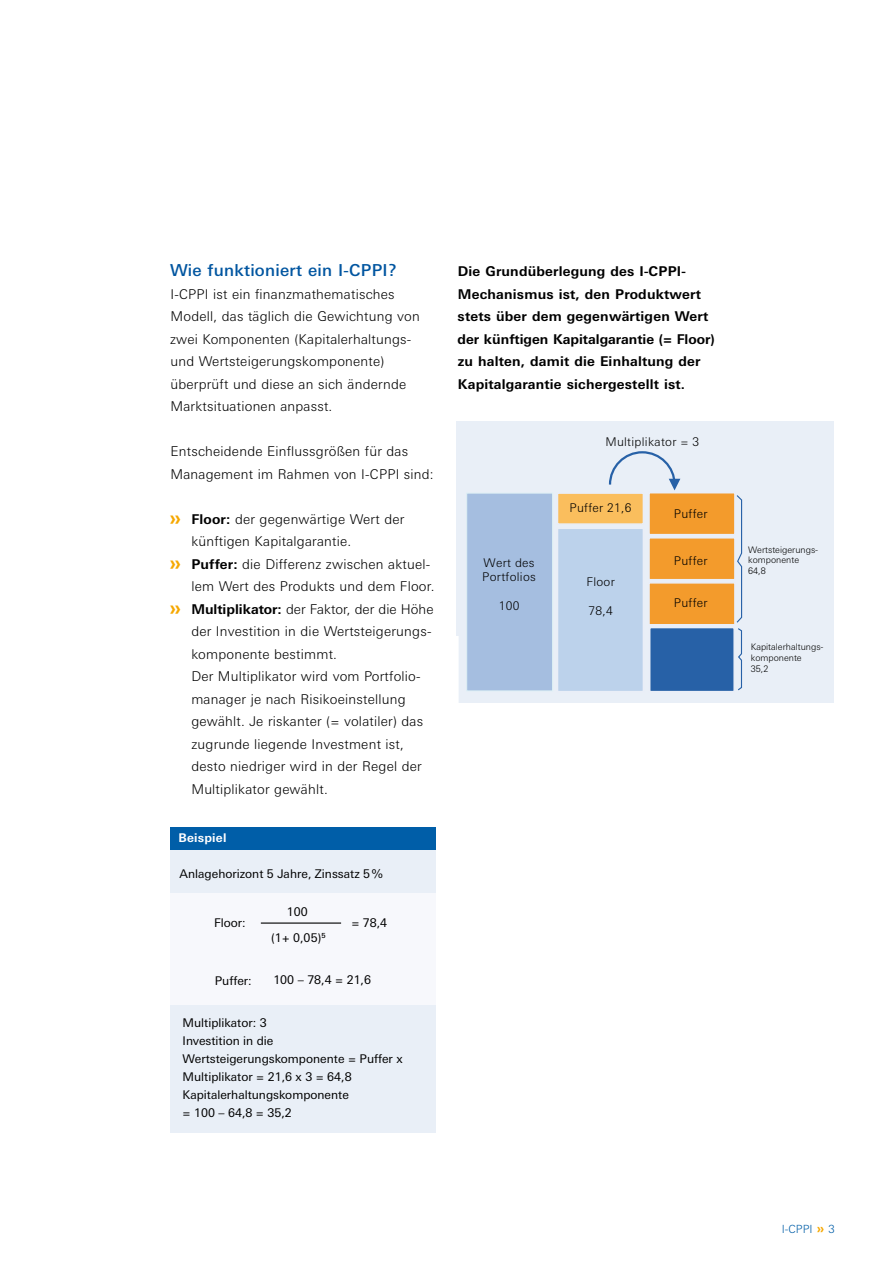
<style>
.page{position:relative;width:893px;height:1263px;background:#fff}
.page>*{position:absolute;margin:0;border:0;box-sizing:border-box;transform-origin:0 0}
.t1{font:500 16.5px "Deu Ba Univers";letter-spacing:.015em;color:#0055a0}
.t2{font:300 13.5px/22.5px "Deu Ba Univers";letter-spacing:.015em;color:#000}
.t3{font:700 13.5px/22.5px "Deu Ba Univers";letter-spacing:.015em;color:#000}
.t4{font:12px/18px "Deu Ba Univers";color:#000}
.t5{font:300 12px/14.4px "Deu Ba Univers";letter-spacing:.025em;color:#000}
.t6{font:700 12px "Deu Ba Univers";letter-spacing:.015em;color:#fff}
.t7{font:300 11.25px "Deu Ba Univers";color:#005ea8}
.t8{font:300 9px/10.8px "Deu Ba Univers";color:#000}
.s1{font-weight:700;font-size:21px;color:#f6a800}
.s2{font-weight:700}
.s3{font-weight:700;font-size:13.5px;color:#f6a800}
</style>
<div class="page">
<div style="left:456px;top:422px;width:378px;height:281px;background:#e9eff7"></div>
<svg style="left:608px;top:451px;width:72px;height:39px"></svg>
<div style="left:466px;top:493px;width:87px;height:198px;background:#a5bee0;border:1px solid #def0f5"></div>
<div style="left:557px;top:492px;width:87px;height:33px;background:#fabe5d;border:2px solid #e9eef7"></div>
<div style="left:648px;top:492px;width:88px;height:43px;background:#f39b2c;border:2px solid #e9eef7"></div>
<div style="left:648px;top:537px;width:88px;height:43px;background:#f39b2c;border:2px solid #e9eef7"></div>
<div style="left:648px;top:582px;width:88px;height:43px;background:#f39b2c;border:2px solid #e9eef7"></div>
<div style="left:557px;top:527px;width:87px;height:165px;background:#bcd2eb;border:2px solid #e9eef7"></div>
<div style="left:649px;top:627px;width:86px;height:65px;background:#2761a7;border:2px solid #e9eef7"></div>
<svg style="left:735px;top:494px;width:8px;height:197px"></svg>
<hr style="left:456px;top:636px;width:3px;height:247px;background:#fff">
<div style="left:170px;top:828px;width:266px;height:305px;background:#e9eff7"></div>
<div style="left:170px;top:893px;width:266px;height:112px;background:#f7f8fc"></div>
<hr style="left:261px;top:922px;width:80px;height:2px;background:#000">
<div style="left:170px;top:828px;width:266px;height:22px;background:#005ea8"></div>
<p class="t1" style="left:170px;top:261px;width:228px">Wie funktioniert ein I-CPPI?</p>
<p class="t2" style="left:170px;top:283px;width:251px">I-CPPI ist ein finanzmathematisches Modell, das täglich die Gewichtung von zwei Komponenten (Kapitalerhaltungs&shy;und Wertsteigerungskomponente) überprüft und diese an sich ändernde Marktsituationen anpasst.</p>
<p class="t2" style="left:170px;top:440px;width:265px">Entscheidende Einflussgrößen für das<br>Management im Rahmen von I-CPPI sind:</p>
<p class="t2" style="left:170px;top:508px;width:236px"><span class="s1">»</span> <span class="s2">Floor:</span> der gegenwärtige Wert der</p>
<p class="t2" style="left:191px;top:530px;width:161px">künftigen Kapitalgarantie.</p>
<p class="t2" style="left:170px;top:553px;width:262px"><span class="s1">»</span> <span class="s2">Puffer:</span> die Differenz zwischen aktuel-</p>
<p class="t2" style="left:191px;top:575px;width:245px">lem Wert des Produkts und dem Floor.</p>
<p class="t2" style="left:170px;top:598px;width:265px"><span class="s1">»</span> <span class="s2">Multiplikator:</span> der Faktor, der die Höhe</p>
<p class="t2" style="left:191px;top:620px;width:242px">der Investition in die Wertsteigerungs-</p>
<p class="t2" style="left:191px;top:643px;width:147px">komponente bestimmt.</p>
<p class="t2" style="left:191px;top:665px;width:231px">Der Multiplikator wird vom Portfolio-</p>
<p class="t2" style="left:191px;top:688px;width:216px">manager je nach Risikoeinstellung</p>
<p class="t2" style="left:191px;top:710px;width:233px">gewählt. Je riskanter (= volatiler) das</p>
<p class="t2" style="left:191px;top:733px;width:214px">zugrunde liegende Investment ist,</p>
<p class="t2" style="left:191px;top:755px;width:232px">desto niedriger wird in der Regel der</p>
<p class="t2" style="left:191px;top:778px;width:138px">Multiplikator gewählt.</p>
<p class="t6" style="left:179px;top:831px;width:49px">Beispiel</p>
<p class="t4" style="left:180px;top:865px;width:205px">Anlagehorizont 5 Jahre, Zinssatz 5 %</p>
<p class="t4" style="left:214px;top:913px;width:33px">Floor:</p>
<p class="t4" style="left:271px;top:899px;width:56px;line-height:25.5px;text-align:center">100<br>(1+ 0,05)<sup>5</sup></p>
<p class="t4" style="left:351px;top:913px;width:37px">= 78,4</p>
<p class="t4" style="left:215px;top:971px;width:38px">Puffer:</p>
<p class="t4" style="left:273px;top:970px;width:99px">100 – 78,4 = 21,6</p>
<p class="t4" style="left:183px;top:1013px;width:222px">Multiplikator: 3<br>Investition in die<br>Wertsteigerungskomponente = Puffer x<br>Multiplikator = 21,6 x 3 = 64,8<br>Kapitalerhaltungskomponente<br>= 100 – 64,8 = 35,2</p>
<p class="t3" style="left:458px;top:260px;width:259px">Die Grundüberlegung des I-CPPI-Mechanismus ist, den Produktwert stets über dem gegenwärtigen Wert der künftigen Kapitalgarantie (= Floor) zu halten, damit die Einhaltung der Kapitalgarantie sichergestellt ist.</p>
<p class="t5" style="left:482px;top:555px;width:55px">Wert des<br>Portfolios</p>
<p class="t5" style="left:499px;top:598px;width:22px">100</p>
<p class="t5" style="left:605px;top:434px;width:95px">Multiplikator = 3</p>
<p class="t5" style="left:569px;top:500px;width:64px">Puffer 21,6</p>
<p class="t5" style="left:586px;top:574px;width:30px">Floor</p>
<p class="t5" style="left:588px;top:603px;width:26px">78,4</p>
<p class="t5" style="left:674px;top:507px;width:35px">Puffer</p>
<p class="t5" style="left:674px;top:553px;width:35px">Puffer</p>
<p class="t5" style="left:674px;top:595px;width:35px">Puffer</p>
<p class="t8" style="left:748px;top:544px;width:72px">Wertsteigerungs&shy;komponente<br>64,8</p>
<p class="t8" style="left:751px;top:641px;width:74px">Kapitalerhaltungs&shy;komponente<br>35,2</p>
<p class="t7" style="left:782px;top:1222px;width:55px">I-CPPI <span class="s3">»</span> 3</p>
</div>
